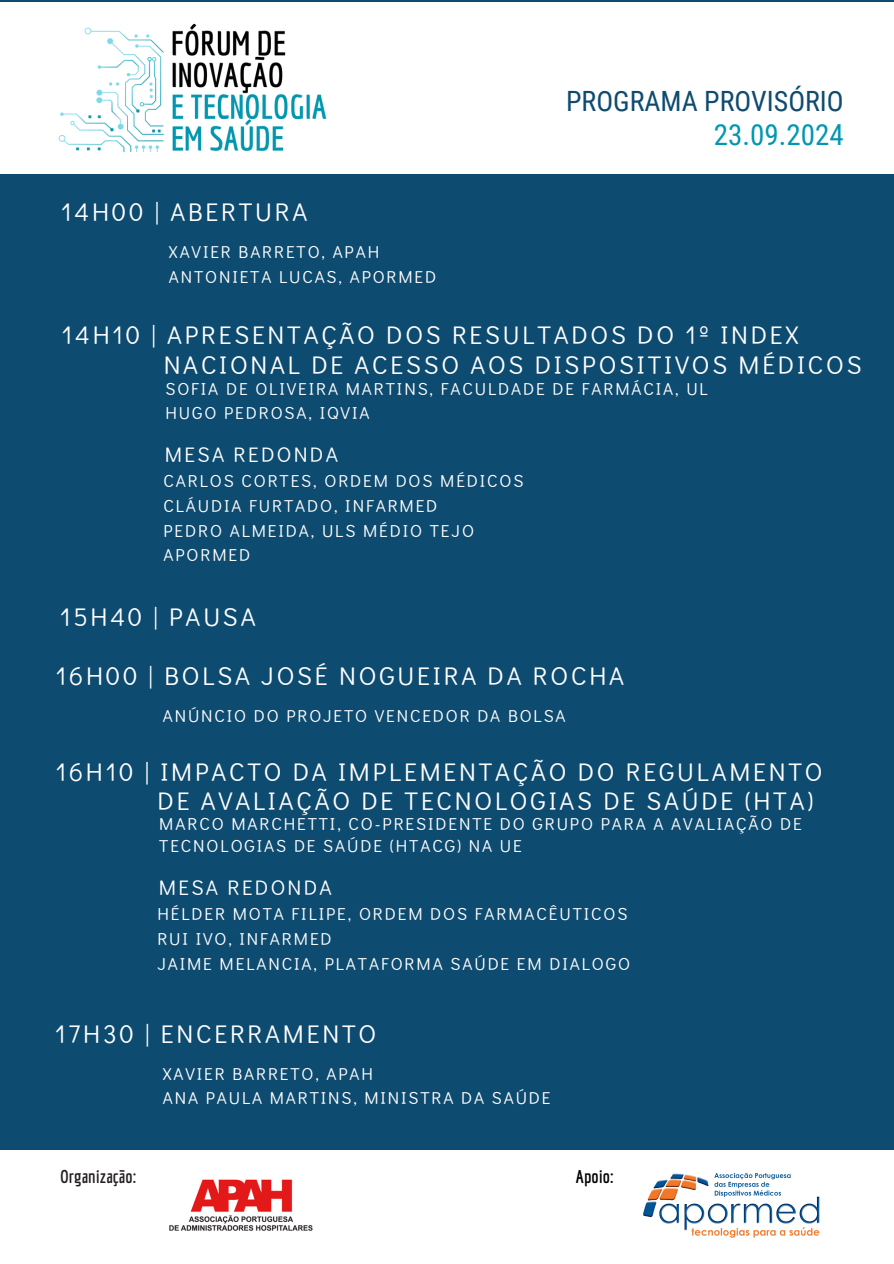
<style>
.page{position:relative;width:894px;height:1264px;background:#fff}
.page>*{position:absolute;margin:0;border:0;box-sizing:border-box;transform-origin:0 0}
.t1{font:28.95px "Roboto Condensed";color:#0197b2}
.t2{font:27.9px "Roboto Condensed";color:#0e4b70}
.t3{font:25.5px/29.2px "Didact Gothic";letter-spacing:.11em;color:#fff}
.t4{font:21px "Didact Gothic";letter-spacing:.11em;color:#fff}
.t5{font:700 18px "Economica";color:#231e1f}
.t6{font:700 18px "Economica";color:#000}
.t7{font:17.25px/24.8px "Didact Gothic";letter-spacing:.11em;color:#fff}
</style>
<div class="page">
<div style="left:0;top:0;width:893px;height:1263px;background:#0e4b70"></div>
<div style="left:0;top:2px;width:893px;height:172px;background:#fff"></div>
<img style="left:58px;top:23px;width:269px;height:130px">
<div style="left:0;top:1150px;width:893px;height:113px;background:#fff"></div>
<img style="left:169px;top:1179px;width:144px;height:52px">
<img style="left:643px;top:1172px;width:177px;height:66px">
<h1 class="t2" style="left:566px;top:85px;width:279px">PROGRAMA PROVISÓRIO</h1>
<h1 class="t1" style="left:713px;top:118px;width:131px">23.09.2024</h1>
<h1 class="t3" style="left:61px;top:197px;width:247px">14H00 | ABERTURA</h1>
<h1 class="t7" style="left:169px;top:239px;width:269px">XAVIER BARRETO, APAH<br>ANTONIETA LUCAS, APORMED</h1>
<h3 class="t3" style="left:164px;top:320px;width:699px;text-indent:-102px">14H10 | APRESENTAÇÃO DOS RESULTADOS DO 1º INDEX<br>NACIONAL DE ACESSO AOS DISPOSITIVOS MÉDICOS</h3>
<h3 class="t7" style="left:165px;top:376px;width:544px;line-height:23.7px">SOFIA DE OLIVEIRA MARTINS, FACULDADE DE FARMÁCIA, UL<br>HUGO PEDROSA, IQVIA</h3>
<h3 class="t4" style="left:165px;top:440px;width:174px">MESA REDONDA</h3>
<h3 class="t7" style="left:163px;top:468px;width:361px">CARLOS CORTES, ORDEM DOS MÉDICOS<br>CLÁUDIA FURTADO, INFARMED<br>PEDRO ALMEIDA, ULS MÉDIO TEJO<br>APORMED</h3>
<p class="t3" style="left:60px;top:601px;width:197px">15H40 | PAUSA</p>
<h2 class="t3" style="left:56px;top:660px;width:569px">16H00 | BOLSA JOSÉ NOGUEIRA DA ROCHA</h2>
<p class="t7" style="left:163px;top:703px;width:404px">ANÚNCIO DO PROJETO VENCEDOR DA BOLSA</p>
<h3 class="t3" style="left:157px;top:756px;width:666px;text-indent:-102px">16H10 | IMPACTO DA IMPLEMENTAÇÃO DO REGULAMENTO<br>DE AVALIAÇÃO DE TECNOLOGIAS DE SAÚDE (HTA)</h3>
<h3 class="t7" style="left:159px;top:813px;width:644px;line-height:21.3px">MARCO MARCHETTI, CO-PRESIDENTE DO GRUPO PARA A AVALIAÇÃO DE<br>TECNOLOGIAS DE SAÚDE (HTACG) NA UE</h3>
<h1 class="t4" style="left:159px;top:873px;width:174px">MESA REDONDA</h1>
<h1 class="t7" style="left:157px;top:900px;width:474px">HÉLDER MOTA FILIPE, ORDEM DOS FARMACÊUTICOS<br>RUI IVO, INFARMED<br>JAIME MELANCIA, PLATAFORMA SAÚDE EM DIALOGO</h1>
<h3 class="t3" style="left:55px;top:1018px;width:322px">17H30 | ENCERRAMENTO</h3>
<p class="t7" style="left:163px;top:1060px;width:389px">XAVIER BARRETO, APAH<br>ANA PAULA MARTINS, MINISTRA DA SAÚDE</p>
<h3 class="t5" style="left:60px;top:1165px;width:78px">Organização:</h3>
<h3 class="t6" style="left:576px;top:1165px;width:39px">Apoio:</h3>
</div>
